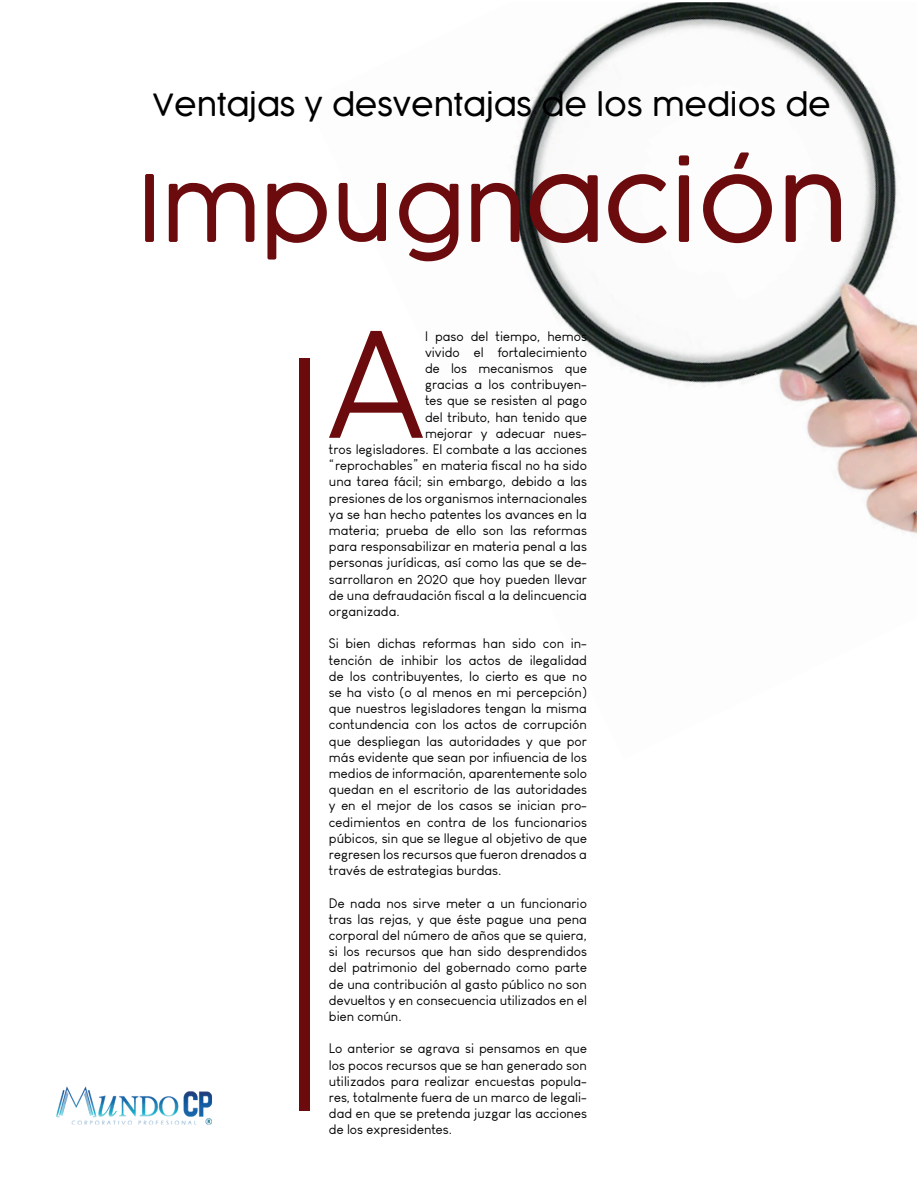
<style>
.page{position:relative;width:918px;height:1188px;background:#fff}
.page>*{position:absolute;margin:0;border:0;box-sizing:border-box;transform-origin:0 0}
.t1{font:149.4px "Louis George Cafe";color:#6c0b0d}
.t2{font:300 91.5px "Cocogoose";color:#6c0b0d}
.t3{font:300 30px "Cocogoose";color:#000001}
.t4{font:13.5px/16.2px "Louis George Cafe";color:#000001;text-align:justify}
.s1{font-size:105px}
</style>
<div class="page">
<img style="left:511px;top:2px;width:406px;height:532px">
<div style="left:300px;top:358px;width:10px;height:753px;background:#6c0b0d"></div>
<img style="left:56px;top:1086px;width:156px;height:39px">
<h3 class="t3" style="left:153px;top:84px;width:680px">Ventajas y desventajas de los medios de</h3>
<h2 class="t2" style="left:138px;top:144px;width:710px">Impugn<span class="s1">ación</span></h2>
<h1 class="t1" style="left:326px;top:297px;width:100px">A</h1>
<p class="t4" style="left:425px;top:328px;width:163px">l paso del tiempo, hemos</p>
<p class="t4" style="left:425px;top:344px;width:163px">vivido el fortalecimiento</p>
<p class="t4" style="left:425px;top:360px;width:163px">de los mecanismos que</p>
<p class="t4" style="left:425px;top:376px;width:163px">gracias a los contribuyen-</p>
<p class="t4" style="left:425px;top:393px;width:163px">tes que se resisten al pago</p>
<p class="t4" style="left:425px;top:409px;width:163px">del tributo, han tenido que</p>
<p class="t4" style="left:425px;top:425px;width:163px">mejorar y adecuar nues-</p>
<p class="t4" style="left:329px;top:441px;width:260px">tros legisladores. El combate a las acciones</p>
<p class="t4" style="left:329px;top:457px;width:260px">“reprochables” en materia fiscal no ha sido</p>
<p class="t4" style="left:329px;top:474px;width:260px">una tarea fácil; sin embargo, debido a las</p>
<p class="t4" style="left:329px;top:490px;width:260px">presiones de los organismos internacionales</p>
<p class="t4" style="left:329px;top:506px;width:260px">ya se han hecho patentes los avances en la</p>
<p class="t4" style="left:329px;top:522px;width:259px">materia; prueba de ello son las reformas</p>
<p class="t4" style="left:329px;top:538px;width:259px">para responsabilizar en materia penal a las</p>
<p class="t4" style="left:329px;top:555px;width:259px">personas jurídicas, así como las que se de-</p>
<p class="t4" style="left:329px;top:571px;width:259px">sarrollaron en 2020 que hoy pueden llevar</p>
<p class="t4" style="left:329px;top:587px;width:260px">de una defraudación fiscal a la delincuencia</p>
<p class="t4" style="left:329px;top:603px;width:72px">organizada.</p>
<p class="t4" style="left:329px;top:636px;width:260px">Si bien dichas reformas han sido con in&shy;tención de inhibir los actos de ilegalidad de los contribuyentes, lo cierto es que no se ha visto (o al menos en mi percepción) que nuestros legisladores tengan la misma contundencia con los actos de corrupción que despliegan las autoridades y que por más evidente que sean por influencia de los medios de información, aparentemente solo quedan en el escritorio de las autoridades y en el mejor de los casos se inician pro&shy;cedimientos en contra de los funcionarios púbicos, sin que se llegue al objetivo de que regresen los recursos que fueron drenados a través de estrategias burdas.</p>
<p class="t4" style="left:329px;top:895px;width:260px">De nada nos sirve meter a un funcionario tras las rejas, y que éste pague una pena corporal del número de años que se quiera, si los recursos que han sido desprendidos del patrimonio del gobernado como parte de una contribución al gasto público no son devueltos y en consecuencia utilizados en el bien común.</p>
<p class="t4" style="left:329px;top:1041px;width:260px">Lo anterior se agrava si pensamos en que los pocos recursos que se han generado son utilizados para realizar encuestas popula&shy;res, totalmente fuera de un marco de legali&shy;dad en que se pretenda juzgar las acciones de los expresidentes.</p>
</div>
